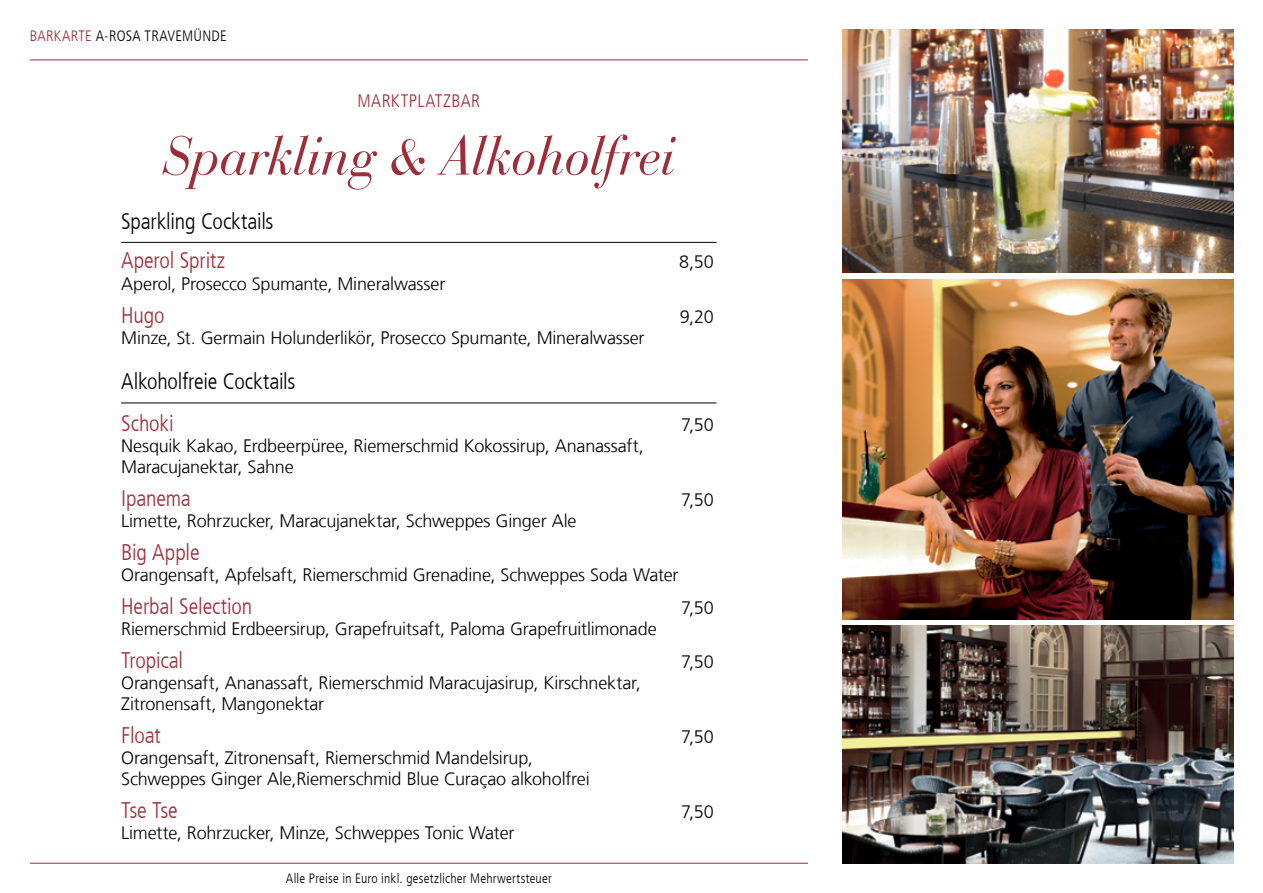
<style>
.page{position:relative;width:1263px;height:893px;background:#fff}
.page>*{position:absolute;margin:0;border:0;box-sizing:border-box;transform-origin:0 0}
.t1{font:italic 54px "Bauer Bodoni LT";letter-spacing:-.01em;color:#9e2d39}
.t2{font:300 condensed 22.5px "Frutiger LT Com";letter-spacing:-.005em;color:#9e2d39}
.t3{font:300 condensed 22.5px "Frutiger LT Com";letter-spacing:-.005em;color:#000}
.t4{font:300 18px "Frutiger LT Com";letter-spacing:-.01em;color:#000}
.t5{font:300 condensed 18px "Frutiger LT Com";letter-spacing:.025em;color:#9e2d39}
.t6{font:300 condensed 15px "Frutiger LT Com";letter-spacing:.015em;color:#000}
.t7{font:300 condensed 13.5px "Frutiger LT Com";letter-spacing:.015em;color:#000}
.s1{color:#9e2d39}
</style>
<div class="page">
<hr style="left:30px;top:863px;width:778px;height:1px;background:#9e2d39">
<hr style="left:30px;top:60px;width:778px;height:1px;background:#9e2d39">
<hr style="left:121px;top:242px;width:595px;height:1px;background:#000">
<hr style="left:121px;top:403px;width:595px;height:1px;background:#000">
<img style="left:842px;top:30px;width:391px;height:242px">
<img style="left:842px;top:625px;width:391px;height:238px">
<img style="left:842px;top:279px;width:391px;height:340px">
<p class="t6" style="left:30px;top:27px;width:198px"><span class="s1">BARKARTE</span> A-ROSA TRAVEMÜNDE</p>
<p class="t5" style="left:358px;top:90px;width:124px">MARKTPLATZBAR</p>
<p class="t1" style="left:163px;top:124px;width:513px">Sparkling &amp; Alkoholfrei</p>
<p class="t3" style="left:121px;top:208px;width:154px">Sparkling Cocktails</p>
<p class="t2" style="left:121px;top:247px;width:105px">Aperol Spritz</p>
<p class="t4" style="left:679px;top:251px;width:36px">8,50</p>
<p class="t4" style="left:121px;top:272px;width:326px">Aperol, Prosecco Spumante, Mineralwasser</p>
<p class="t2" style="left:121px;top:301px;width:45px">Hugo</p>
<p class="t4" style="left:680px;top:305px;width:35px">9,20</p>
<p class="t4" style="left:121px;top:326px;width:525px">Minze, St. Germain Holunderlikör, Prosecco Spumante, Mineralwasser</p>
<p class="t3" style="left:121px;top:367px;width:176px">Alkoholfreie Cocktails</p>
<p class="t2" style="left:121px;top:409px;width:54px">Schoki</p>
<p class="t4" style="left:681px;top:413px;width:34px">7,50</p>
<p class="t4" style="left:121px;top:434px;width:524px">Nesquik Kakao, Erdbeerpüree, Riemerschmid Kokossirup, Ananassaft,</p>
<p class="t4" style="left:121px;top:455px;width:174px">Maracujanektar, Sahne</p>
<p class="t2" style="left:121px;top:484px;width:71px">Ipanema</p>
<p class="t4" style="left:681px;top:488px;width:34px">7,50</p>
<p class="t4" style="left:121px;top:509px;width:457px">Limette, Rohrzucker, Maracujanektar, Schweppes Ginger Ale</p>
<p class="t2" style="left:121px;top:538px;width:80px">Big Apple</p>
<p class="t4" style="left:121px;top:563px;width:559px">Orangensaft, Apfelsaft, Riemerschmid Grenadine, Schweppes Soda Water</p>
<p class="t2" style="left:121px;top:592px;width:132px">Herbal Selection</p>
<p class="t4" style="left:681px;top:596px;width:34px">7,50</p>
<p class="t4" style="left:121px;top:617px;width:537px">Riemerschmid Erdbeersirup, Grapefruitsaft, Paloma Grapefruitlimonade</p>
<p class="t2" style="left:121px;top:646px;width:63px">Tropical</p>
<p class="t4" style="left:681px;top:650px;width:34px">7,50</p>
<p class="t4" style="left:121px;top:671px;width:521px">Orangensaft, Ananassaft, Riemerschmid Maracujasirup, Kirschnektar,</p>
<p class="t4" style="left:121px;top:692px;width:205px">Zitronensaft, Mangonektar</p>
<p class="t2" style="left:121px;top:721px;width:41px">Float</p>
<p class="t4" style="left:681px;top:725px;width:34px">7,50</p>
<p class="t4" style="left:121px;top:746px;width:413px">Orangensaft, Zitronensaft, Riemerschmid Mandelsirup,</p>
<p class="t4" style="left:121px;top:767px;width:470px">Schweppes Ginger Ale,Riemerschmid Blue Curaçao alkoholfrei</p>
<p class="t2" style="left:121px;top:796px;width:58px">Tse Tse</p>
<p class="t4" style="left:681px;top:800px;width:34px">7,50</p>
<p class="t4" style="left:121px;top:821px;width:395px">Limette, Rohrzucker, Minze, Schweppes Tonic Water</p>
<p class="t7" style="left:286px;top:870px;width:267px">Alle Preise in Euro inkl. gesetzlicher Mehrwertsteuer</p>
</div>
